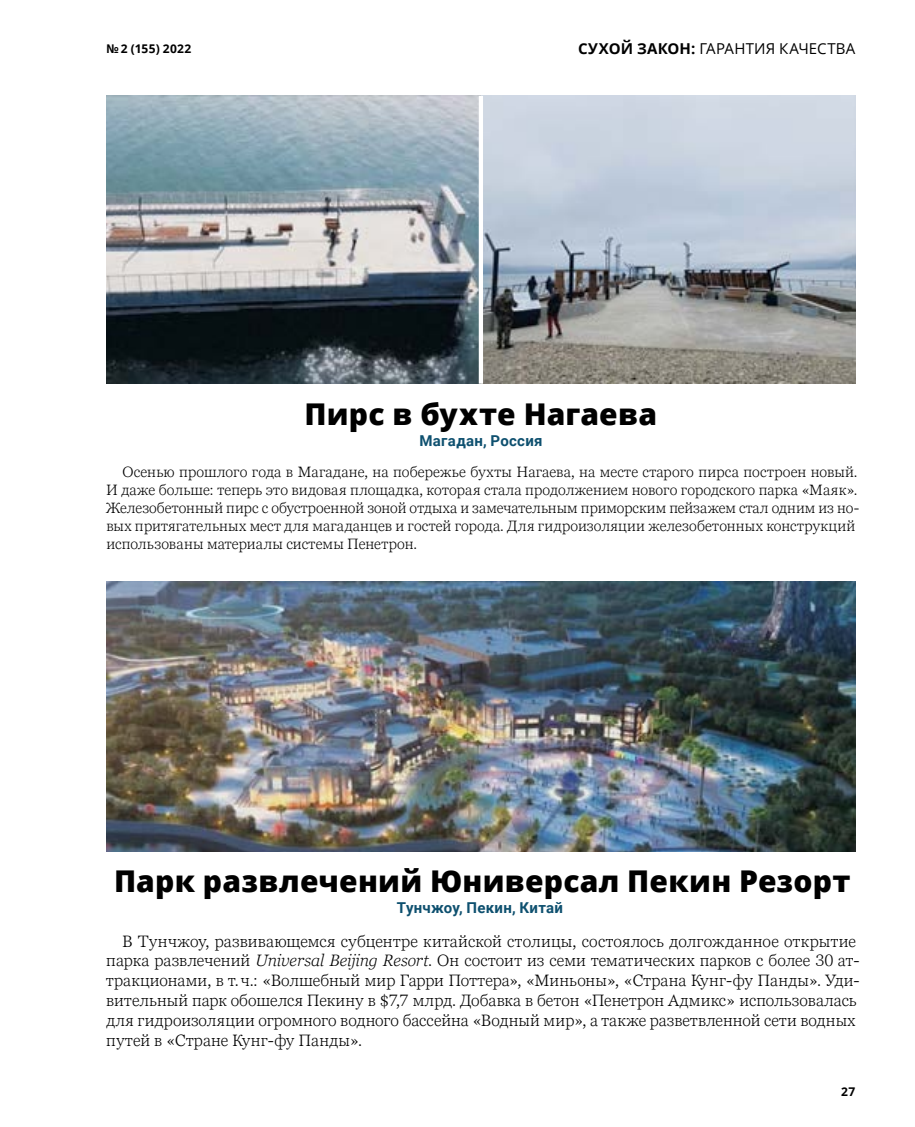
<style>
.page{position:relative;width:915px;height:1127px;background:#fff}
.page>*{position:absolute;margin:0;border:0;box-sizing:border-box;transform-origin:0 0}
.t1{font:800 30px "Open Sans";letter-spacing:.01em;color:#000}
.t2{font:300 16.5px/19.8px "Georgia Pro";letter-spacing:.01em;color:#000}
.t3{font:300 15px/18px "Georgia Pro";letter-spacing:.01em;color:#000}
.t4{font:700 15px "Roboto";letter-spacing:.02em;color:#0e506f}
.t5{font:15px "Open Sans";letter-spacing:.015em;color:#000}
.t6{font:700 12px "Open Sans";letter-spacing:.03em;color:#000}
.s1{font-weight:700}
.s2{font-style:italic}
</style>
<div class="page">
<img style="left:106px;top:581px;width:748px;height:270px">
<img style="left:106px;top:96px;width:749px;height:288px">
<div style="left:478px;top:96px;width:5px;height:288px;background:#fff"></div>
<p class="t6" style="left:106px;top:40px;width:87px">№ 2 (155) 2022</p>
<p class="t5" style="left:578px;top:38px;width:279px"><span class="s1">СУХОЙ ЗАКОН:</span> ГАРАНТИЯ КАЧЕСТВА</p>
<h1 class="t1" style="left:304px;top:391px;width:354px">Пирс в бухте Нагаева</h1>
<p class="t4" style="left:419px;top:430px;width:124px">Магадан, Россия</p>
<p class="t3" style="left:106px;top:463px;width:754px;text-indent:16px">Осенью прошлого года в Магадане, на побережье бухты Нагаева, на месте старого пирса построен новый.<br>И даже больше: теперь это видовая площадка, которая стала продолжением нового городского парка «Маяк».<br>Железобетонный пирс с обустроенной зоной отдыха и замечательным приморским пейзажем стал одним из но&shy;вых притягательных мест для магаданцев и гостей города. Для гидроизоляции железобетонных конструкций использованы материалы системы Пенетрон.</p>
<h1 class="t1" style="left:114px;top:858px;width:737px">Парк развлечений Юниверсал Пекин Резорт</h1>
<p class="t4" style="left:397px;top:897px;width:168px">Тунчжоу, Пекин, Китай</p>
<p class="t2" style="left:106px;top:932px;width:754px;text-indent:16px">В Тунчжоу, развивающемся субцентре китайской столицы, состоялось долгожданное открытие парка развлечений <span class="s2">Universal Beijing Resort</span>. Он состоит из семи тематических парков с более 30 ат&shy;тракционами, в т.ч.: «Волшебный мир Гарри Поттера», «Миньоны», «Страна Кунг-фу Панды». Уди&shy;вительный парк обошелся Пекину в $7,7 млрд. Добавка в бетон «Пенетрон Адмикс» использовалась для гидроизоляции огромного водного бассейна «Водный мир», а также разветвленной сети водных путей в «Стране Кунг-фу Панды».</p>
<p class="t6" style="left:841px;top:1083px;width:16px">27</p>
</div>
